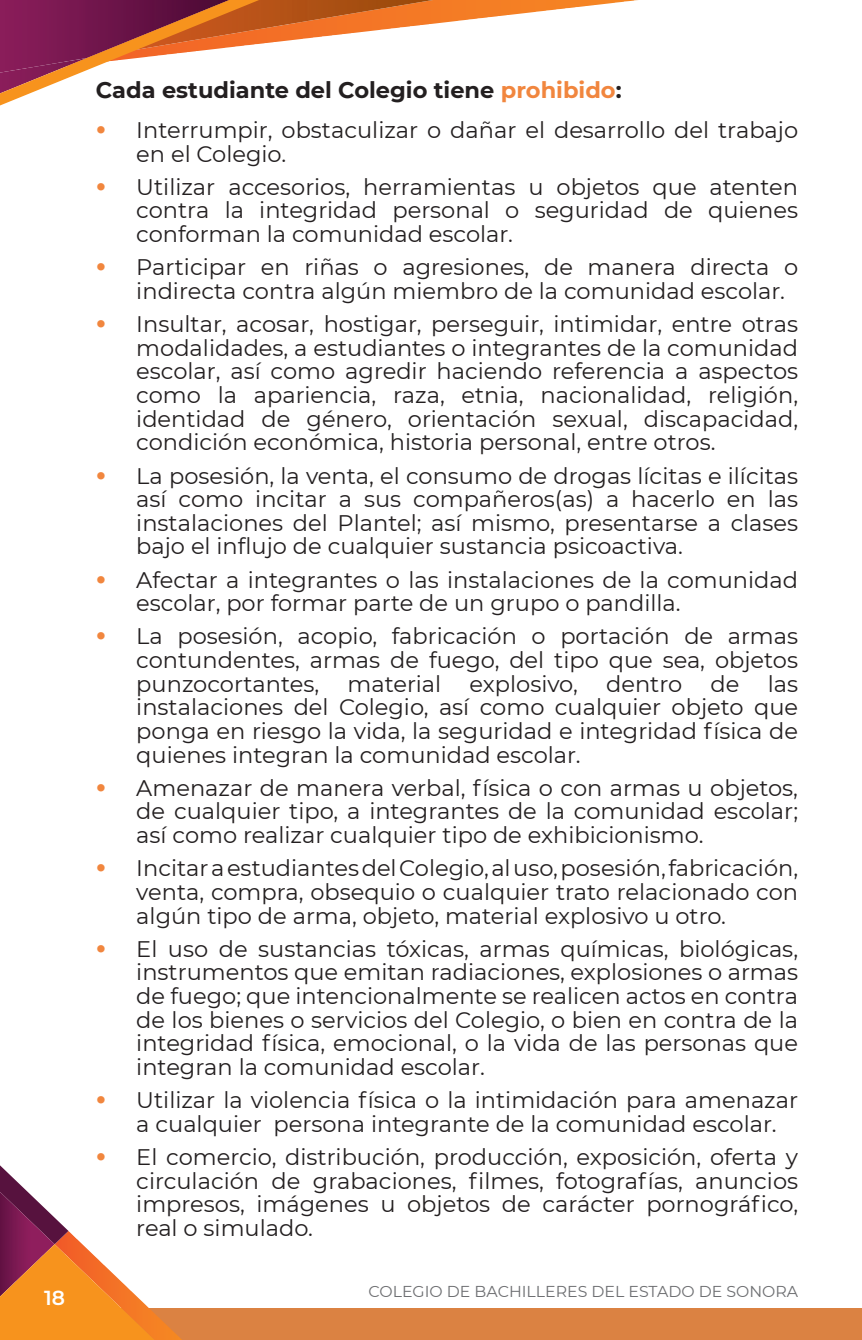
<style>
.page{position:relative;width:862px;height:1340px;background:#fff}
.page>*{position:absolute;margin:0;border:0;box-sizing:border-box;transform-origin:0 0}
.t1{font:22.5px/23.6px "Montserrat";color:#231f20;text-align:justify}
.t2{font:700 22.5px "Montserrat";color:#231f20}
.t3{font:600 20.25px "Montserrat";color:#fff}
.t4{font:15.75px "Montserrat";color:#6d6e71}
.s1{color:#f1863e}
.s2{font-weight:700;font-size:29.25px;color:#f1863e}
</style>
<div class="page">
<div style="left:0;top:1307px;width:861px;height:32px;background:#db8242"></div>
<svg style="left:0;top:1165px;width:182px;height:174px"></svg>
<svg style="left:0;top:0;width:638px;height:106px"></svg>
<p class="t2" style="left:96px;top:81px;width:527px">Cada estudiante del Colegio tiene <span class="s1">prohibido</span>:</p>
<p class="t1" style="left:136px;top:119px;width:663px;text-indent:-40px"><span class="s2">•</span> Interrumpir, obstaculizar o dañar el desarrollo del trabajo en el Colegio.</p>
<p class="t1" style="left:136px;top:176px;width:663px;text-indent:-40px"><span class="s2">•</span> Utilizar accesorios, herramientas u objetos que atenten contra la integridad personal o seguridad de quienes conforman la comunidad escolar.</p>
<p class="t1" style="left:136px;top:256px;width:663px;text-indent:-40px"><span class="s2">•</span> Participar en riñas o agresiones, de manera directa o indirecta contra algún miembro de la comunidad escolar.</p>
<p class="t1" style="left:136px;top:313px;width:663px;text-indent:-40px"><span class="s2">•</span> Insultar, acosar, hostigar, perseguir, intimidar, entre otras modalidades, a estudiantes o integrantes de la comunidad escolar, así como agredir haciendo referencia a aspectos como la apariencia, raza, etnia, nacionalidad, religión, identidad de género, orientación sexual, discapacidad, condición económica, historia personal, entre otros.</p>
<p class="t1" style="left:136px;top:464px;width:663px;text-indent:-40px"><span class="s2">•</span> La posesión, la venta, el consumo de drogas lícitas e ilícitas así como incitar a sus compañeros(as) a hacerlo en las instalaciones del Plantel; así mismo, presentarse a clases bajo el influjo de cualquier sustancia psicoactiva.</p>
<p class="t1" style="left:136px;top:568px;width:663px;text-indent:-40px"><span class="s2">•</span> Afectar a integrantes o las instalaciones de la comunidad escolar, por formar parte de un grupo o pandilla.</p>
<p class="t1" style="left:136px;top:625px;width:663px;text-indent:-40px"><span class="s2">•</span> La posesión, acopio, fabricación o portación de armas contundentes, armas de fuego, del tipo que sea, objetos punzocortantes,</p>
<p class="t1" style="left:136px;top:672px;width:663px;text-indent:631px">las instalaciones del Colegio, así como cualquier objeto que ponga en riesgo la vida, la seguridad e integridad física de quienes integran la comunidad escolar.</p>
<p class="t1" style="left:136px;top:776px;width:663px;text-indent:-40px"><span class="s2">•</span> Amenazar de manera verbal, física o con armas u objetos, de cualquier tipo, a integrantes de la comunidad escolar; así como realizar cualquier tipo de exhibicionismo.</p>
<p class="t1" style="left:136px;top:857px;width:663px;text-indent:-40px"><span class="s2">•</span> Incitar a estudiantes del Colegio, al uso, posesión, fabricación, venta, compra, obsequio o cualquier trato relacionado con algún tipo de arma, objeto, material explosivo u otro.</p>
<p class="t1" style="left:136px;top:937px;width:663px;text-indent:-40px"><span class="s2">•</span> El uso de sustancias tóxicas, armas químicas, biológicas, instrumentos que emitan radiaciones, explosiones o armas de fuego; que intencionalmente se realicen actos en contra de los bienes o servicios del Colegio, o bien en contra de la integridad física, emocional, o la vida de las personas que integran la comunidad escolar.</p>
<p class="t1" style="left:136px;top:1089px;width:663px;text-indent:-40px"><span class="s2">•</span> Utilizar la violencia física o la intimidación para amenazar a cualquier persona integrante de la comunidad escolar.</p>
<p class="t1" style="left:136px;top:1145px;width:663px;text-indent:-40px"><span class="s2">•</span> El comercio, distribución, producción, exposición, oferta y circulación de grabaciones, filmes, fotografías, anuncios impresos, imágenes u objetos de carácter pornográfico, real o simulado.</p>
<p class="t1" style="left:347px;top:672px;width:95px">material</p>
<p class="t1" style="left:469px;top:672px;width:110px">explosivo,</p>
<p class="t1" style="left:605px;top:672px;width:78px">dentro</p>
<p class="t1" style="left:710px;top:672px;width:30px">de</p>
<p class="t3" style="left:44px;top:1286px;width:22px">18</p>
<p class="t4" style="left:368px;top:1281px;width:431px">COLEGIO DE BACHILLERES DEL ESTADO DE SONORA</p>
</div>
